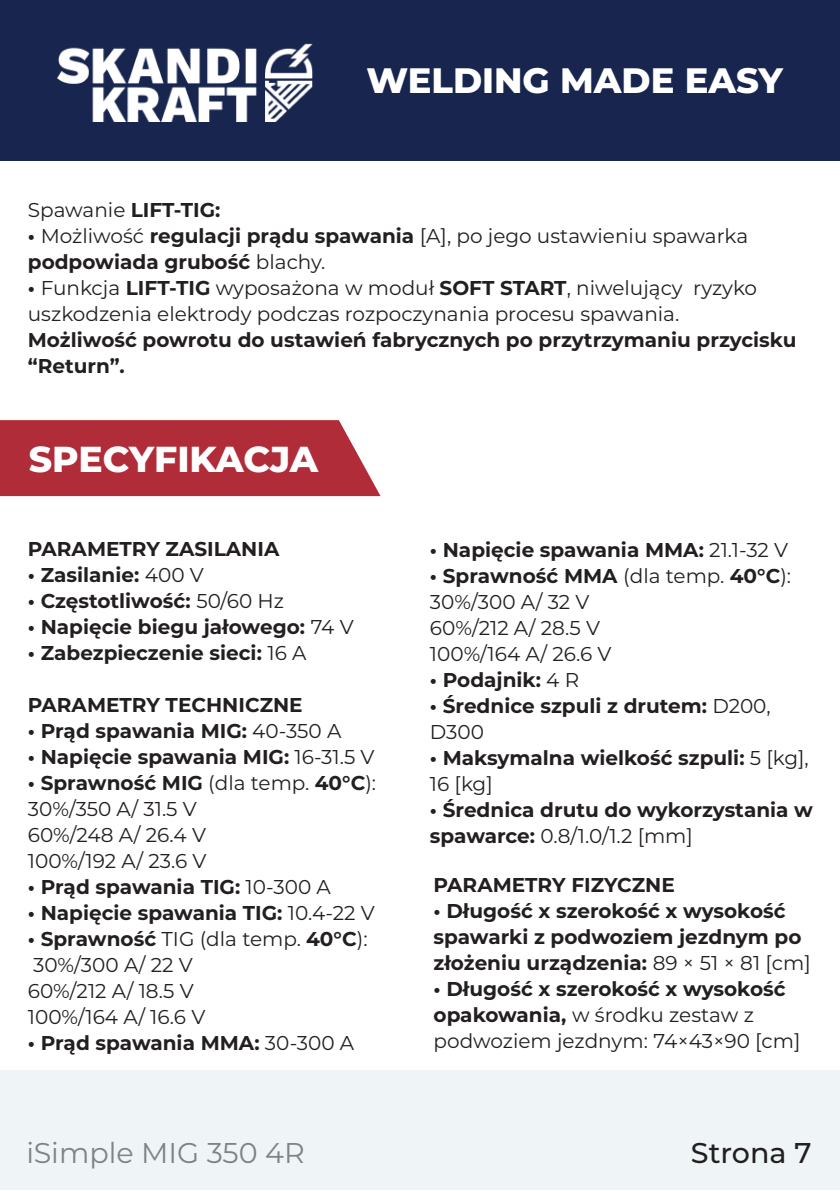
<style>
.page{position:relative;width:840px;height:1191px;background:#fff}
.page>*{position:absolute;margin:0;border:0;box-sizing:border-box;transform-origin:0 0}
.t1{font:800 36px "Montserrat";letter-spacing:-.005em;color:#fff}
.t2{font:800 35.2px "Montserrat";color:#fff}
.t3{font:28.6px "Montserrat";color:#808285}
.t4{font:500 28.6px "Montserrat";color:#231f20}
.t5{font:700 20px/26px "Montserrat";color:#231f20}
.t6{font:20px/26px "Montserrat";color:#231f20}
.s1{font-weight:400}
.s2{font-weight:700}
</style>
<div class="page">
<div style="left:0;top:0;width:839px;height:161px;background:#18264f"></div>
<img style="left:58px;top:43px;width:255px;height:78px">
<div style="left:0;top:1070px;width:839px;height:120px;background:#eff5f6"></div>
<div style="left:0;top:420px;width:380px;height:76px;background:#b02c39"></div>
<h2 class="t2" style="left:366px;top:57px;width:418px">WELDING MADE EASY</h2>
<p class="t5" style="left:28px;top:196px;width:194px"><span class="s1">Spawanie</span> LIFT-TIG:</p>
<p class="t6" style="left:28px;top:222px;width:721px"><span class="s2">•</span> Możliwość <span class="s2">regulacji prądu spawania</span> [A], po jego ustawieniu spawarka <span class="s2">podpowiada grubość</span> blachy.</p>
<p class="t6" style="left:28px;top:274px;width:730px"><span class="s2">•</span> Funkcja <span class="s2">LIFT-TIG</span> wyposażona w moduł <span class="s2">SOFT START</span>, niwelujący ryzyko uszkodzenia elektrody podczas rozpoczynania procesu spawania.</p>
<p class="t5" style="left:28px;top:326px;width:769px">Możliwość powrotu do ustawień fabrycznych po przytrzymaniu przycisku “Return”.</p>
<h1 class="t1" style="left:29px;top:435px;width:291px">SPECYFIKACJA</h1>
<p class="t5" style="left:28px;top:535px;width:253px">PARAMETRY ZASILANIA</p>
<p class="t5" style="left:28px;top:561px;width:177px">• Zasilanie: <span class="s1">400 V</span></p>
<p class="t5" style="left:28px;top:587px;width:258px">• Częstotliwość: <span class="s1">50/60 Hz</span></p>
<p class="t5" style="left:28px;top:613px;width:327px">• Napięcie biegu jałowego: <span class="s1">74 V</span></p>
<p class="t5" style="left:28px;top:639px;width:280px">• Zabezpieczenie sieci: <span class="s1">16 A</span></p>
<p class="t5" style="left:28px;top:691px;width:276px">PARAMETRY TECHNICZNE</p>
<p class="t5" style="left:28px;top:717px;width:315px">• Prąd spawania MIG: <span class="s1">40-350 A</span></p>
<p class="t5" style="left:28px;top:743px;width:348px">• Napięcie spawania MIG: <span class="s1">16-31.5 V</span></p>
<p class="t6" style="left:28px;top:769px;width:349px"><span class="s2">• Sprawność MIG</span> (dla temp. <span class="s2">40°C</span>):<br>30%/350 A/ 31.5 V<br>60%/248 A/ 26.4 V<br>100%/192 A/ 23.6 V</p>
<p class="t5" style="left:28px;top:873px;width:304px">• Prąd spawania TIG: <span class="s1">10-300 A</span></p>
<p class="t5" style="left:28px;top:899px;width:348px">• Napięcie spawania TIG: <span class="s1">10.4-22 V</span></p>
<p class="t6" style="left:28px;top:925px;width:341px"><span class="s2">• Sprawność</span> TIG (dla temp. <span class="s2">40°C</span>):<br>30%/300 A/ 22 V<br>60%/212 A/ 18.5 V<br>100%/164 A/ 16.6 V</p>
<p class="t5" style="left:28px;top:1029px;width:328px">• Prąd spawania MMA: <span class="s1">30-300 A</span></p>
<p class="t5" style="left:429px;top:535px;width:359px">• Napięcie spawania MMA: <span class="s1">21.1-32 V</span></p>
<p class="t6" style="left:429px;top:562px;width:362px"><span class="s2">• Sprawność MMA</span> (dla temp. <span class="s2">40°C</span>):<br>30%/300 A/ 32 V<br>60%/212 A/ 28.5 V<br>100%/164 A/ 26.6 V</p>
<p class="t5" style="left:429px;top:665px;width:151px">• Podajnik: <span class="s1">4 R</span></p>
<p class="t5" style="left:429px;top:691px;width:342px">• Średnice szpuli z drutem: <span class="s1">D200,<br>D300</span></p>
<p class="t5" style="left:429px;top:743px;width:380px">• Maksymalna wielkość szpuli: <span class="s1">5 [kg],<br>16 [kg]</span></p>
<p class="t5" style="left:429px;top:795px;width:384px">• Średnica drutu do wykorzystania w spawarce: <span class="s1">0.8/1.0/1.2 [mm]</span></p>
<p class="t5" style="left:433px;top:871px;width:242px">PARAMETRY FIZYCZNE</p>
<p class="t5" style="left:433px;top:897px;width:378px">• Długość x szerokość x wysokość spawarki z podwoziem jezdnym po złożeniu urządzenia: <span class="s1">89 × 51 × 81 [cm]</span></p>
<p class="t6" style="left:433px;top:975px;width:368px"><span class="s2">• Długość x szerokość x wysokość opakowania,</span> w środku zestaw z podwoziem jezdnym: 74×43×90 [cm]</p>
<h3 class="t3" style="left:27px;top:1132px;width:279px">iSimple MIG 350 4R</h3>
<h3 class="t4" style="left:690px;top:1132px;width:122px">Strona 7</h3>
</div>
